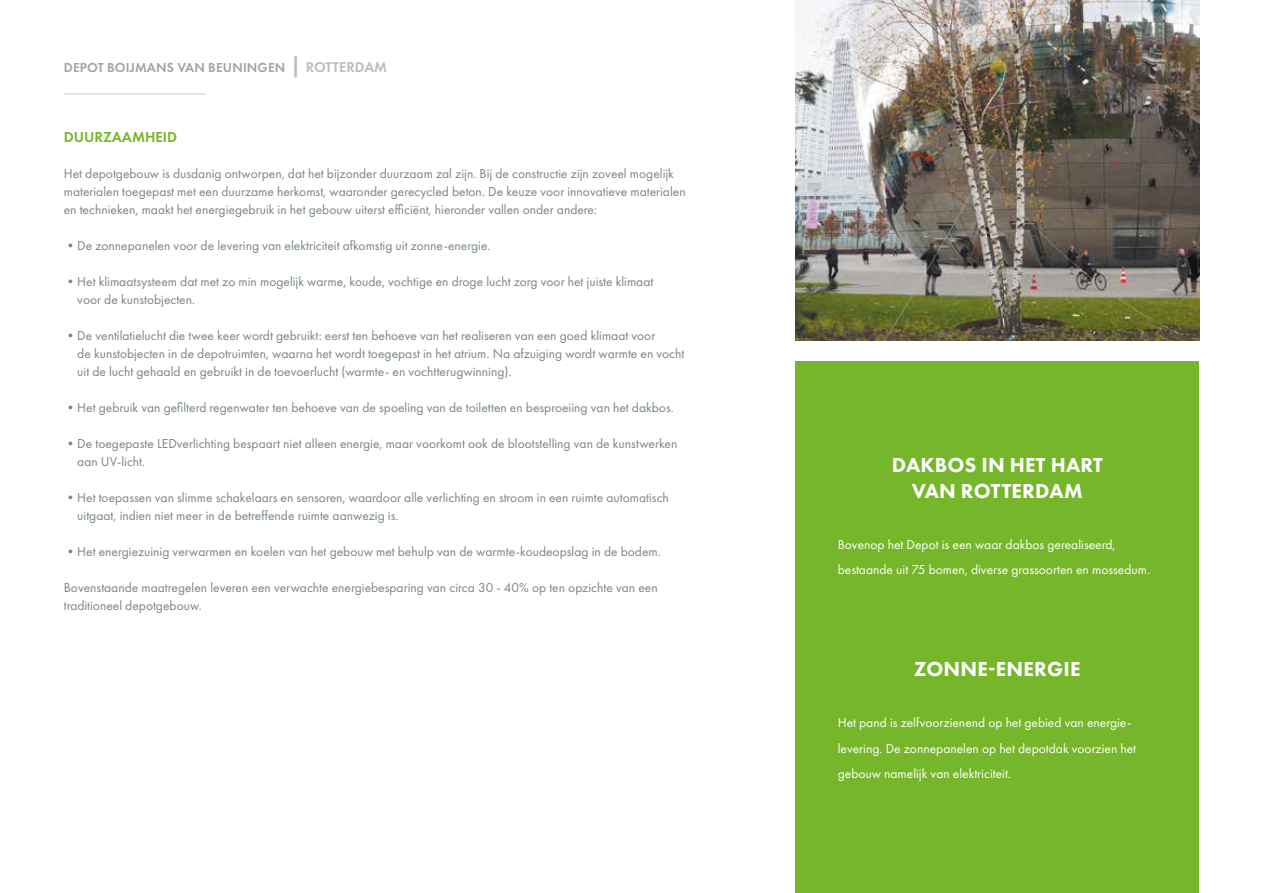
<style>
.page{position:relative;width:1263px;height:893px;background:#fff}
.page>*{position:absolute;margin:0;border:0;box-sizing:border-box;transform-origin:0 0}
.t1{font:800 21px/25.5px "Futura PT";letter-spacing:.01em;color:#fff;text-align:center}
.t2{font:600 15px "Futura PT";color:#76b62a}
.t3{font:13.5px/18px "Futura PT";color:#78868b}
.t4{font:13.5px/25.5px "Futura PT";color:#fff}
.t5{font:600 13.5px "Futura PT";letter-spacing:.01em;color:#9ea6aa}
.s1{font-size:21px;color:#babec1}
.s2{font-size:14.7px;color:#babec1}
</style>
<div class="page">
<div style="left:795px;top:361px;width:404px;height:532px;background:#76b62a"></div>
<img style="left:795px;top:0;width:404px;height:340px">
<hr style="left:64px;top:93px;width:142px;height:1px;background:#9ea6aa">
<p class="t5" style="left:64px;top:59px;width:252px">DEPOT BOIJMANS VAN BEUNINGEN <span class="s1">|</span> <span class="s2">ROTTERDAM</span></p>
<p class="t2" style="left:64px;top:128px;width:115px">DUURZAAMHEID</p>
<p class="t3" style="left:64px;top:164px;width:623px">Het depotgebouw is dusdanig ontworpen, dat het bijzonder duurzaam zal zijn. Bij de constructie zijn zoveel mogelijk materialen toegepast met een duurzame herkomst, waaronder gerecycled beton. De keuze voor innovatieve materialen en technieken, maakt het energiegebruik in het gebouw uiterst efficiënt, hieronder vallen onder andere:</p>
<p class="t3" style="left:64px;top:236px;width:428px">•De zonnepanelen voor de levering van elektriciteit afkomstig uit zonne-energie.</p>
<p class="t3" style="left:77px;top:272px;width:578px;text-indent:-14px">•Het klimaatsysteem dat met zo min mogelijk warme, koude, vochtige en droge lucht zorg voor het juiste klimaat voor de kunstobjecten.</p>
<p class="t3" style="left:77px;top:326px;width:609px;text-indent:-14px">•De ventilatielucht die twee keer wordt gebruikt: eerst ten behoeve van het realiseren van een goed klimaat voor<br>de kunstobjecten in de depotruimten, waarna het wordt toegepast in het atrium. Na afzuiging wordt warmte en vocht uit de lucht gehaald en gebruikt in de toevoerlucht (warmte- en vochtterugwinning).</p>
<p class="t3" style="left:64px;top:398px;width:611px">•Het gebruik van gefilterd regenwater ten behoeve van de spoeling van de toiletten en besproeiing van het dakbos.</p>
<p class="t3" style="left:77px;top:434px;width:602px;text-indent:-14px">•De toegepaste LEDverlichting bespaart niet alleen energie, maar voorkomt ook de blootstelling van de kunstwerken aan UV-licht.</p>
<p class="t3" style="left:77px;top:488px;width:593px;text-indent:-14px">•Het toepassen van slimme schakelaars en sensoren, waardoor alle verlichting en stroom in een ruimte automatisch uitgaat, indien niet meer in de betreffende ruimte aanwezig is.</p>
<p class="t3" style="left:64px;top:542px;width:599px">•Het energiezuinig verwarmen en koelen van het gebouw met behulp van de warmte-koudeopslag in de bodem.</p>
<p class="t3" style="left:64px;top:578px;width:595px">Bovenstaande maatregelen leveren een verwachte energiebesparing van circa 30 - 40% op ten opzichte van een traditioneel depotgebouw.</p>
<h1 class="t1" style="left:892px;top:452px;width:212px">DAKBOS IN HET HART<br>VAN ROTTERDAM</h1>
<p class="t4" style="left:838px;top:532px;width:314px">Bovenop het Depot is een waar dakbos gerealiseerd, bestaande uit 75 bomen, diverse grassoorten en mossedum.</p>
<h1 class="t1" style="left:914px;top:656px;width:168px">ZONNE-ENERGIE</h1>
<p class="t4" style="left:838px;top:710px;width:300px">Het pand is zelfvoorzienend op het gebied van energie&shy;levering. De zonnepanelen op het depotdak voorzien het gebouw namelijk van elektriciteit.</p>
</div>
